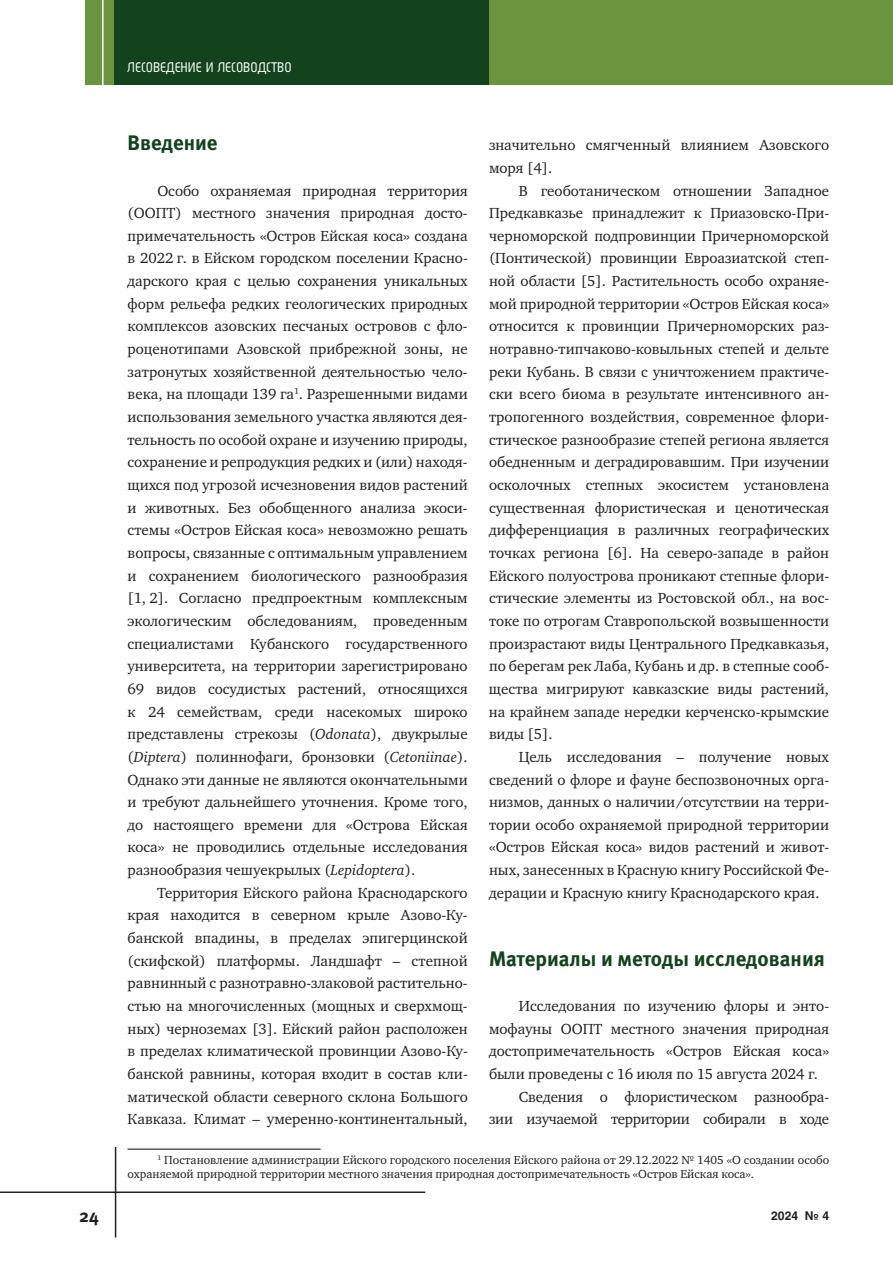
<style>
.page{position:relative;width:893px;height:1263px;background:#fff}
.page>*{position:absolute;margin:0;border:0;box-sizing:border-box;transform-origin:0 0}
.t1{font:21px "Meta Bold LFC";color:#13431d}
.t2{font:18px "Meta Bold C";color:#231f20}
.t3{font:700 16.5px "Magic C";color:#fff}
.t4{font:15px/22.6px "Charter C";color:#231f20;text-align:justify}
.t5{font:15px "Charter C";letter-spacing:-.02em;color:#231f20}
.t6{font:12px/14.4px "Charter C";color:#231f20}
.t7{font:700 12px "Helios C";color:#231f20}
.s1{font-style:italic}
</style>
<div class="page">
<div style="left:85px;top:0;width:808px;height:85px;background:#6b943e"></div>
<div style="left:115px;top:0;width:374px;height:85px;background:#13431d"></div>
<hr style="left:102px;top:0;width:2px;height:85px;background:#fff">
<hr style="left:0;top:1191px;width:425px;height:2px;background:#231f20">
<hr style="left:115px;top:1147px;width:1px;height:90px;background:#231f20">
<hr style="left:128px;top:1148px;width:193px;height:2px;background:#231f20">
<p class="t3" style="left:128px;top:60px;width:166px">ЛЕСОВЕДЕНИЕ И ЛЕСОВОДСТВО</p>
<h1 class="t1" style="left:128px;top:131px;width:92px">Введение</h1>
<p class="t4" style="left:128px;top:179px;width:342px;text-indent:30px">Особо охраняемая природная территория (ООПТ) местного значения природная досто&shy;примечательность «Остров Ейская коса» создана в 2022 г. в Ейском городском поселении Красно&shy;дарского края с целью сохранения уникальных форм рельефа редких геологических природных комплексов азовских песчаных островов с фло&shy;роценотипами Азовской прибрежной зоны, не затронутых хозяйственной деятельностью чело&shy;века, на площади 139 га<sup>1</sup>. Разрешенными видами использования земельного участка являются дея&shy;тельность по особой охране и изучению природы, сохранение и репродукция редких и (или) находя&shy;щихся под угрозой исчезновения видов растений и животных. Без обобщенного анализа экоси&shy;стемы «Остров Ейская коса» невозможно решать вопросы, связанные с оптимальным управлением и сохранением биологического разнообразия [1, 2]. Согласно предпроектным комплексным экологическим обследованиям, проведенным специалистами Кубанского государственного университета, на территории зарегистрировано 69 видов сосудистых растений, относящихся к 24 семействам, среди насекомых широко представлены стрекозы (<span class="s1">Odonata</span>), двукрылые (<span class="s1">Diptera</span>) полиннофаги, бронзовки (<span class="s1">Cetoniinae</span>).<br>Однако эти данные не являются окончательными и требуют дальнейшего уточнения. Кроме того, до настоящего времени для «Острова Ейская коса» не проводились отдельные исследования разнообразия чешуекрылых (<span class="s1">Lepidoptera</span>).</p>
<p class="t4" style="left:128px;top:881px;width:342px;text-indent:30px">Территория Ейского района Краснодарского края находится в северном крыле Азово-Ку&shy;банской впадины, в пределах эпигерцинской (скифской) платформы. Ландшафт – степной равнинный с разнотравно-злаковой растительно&shy;стью на многочисленных (мощных и сверхмощ&shy;ных) черноземах [3]. Ейский район расположен в пределах климатической провинции Азово-Ку&shy;банской равнины, которая входит в состав кли&shy;матической области северного склона Большого Кавказа. Климат – умеренно-континентальный,</p>
<p class="t6" style="left:128px;top:1152px;width:703px;text-indent:30px"><sup>1</sup> Постановление администрации Ейского городского поселения Ейского района от 29.12.2022 № 1405 «О создании особо охраняемой природной территории местного значения природная достопримечательность «Остров Ейская коса».</p>
<p class="t4" style="left:489px;top:134px;width:342px">значительно смягченный влиянием Азовского моря [4].</p>
<p class="t4" style="left:489px;top:179px;width:342px;text-indent:30px">В геоботаническом отношении Западное Предкавказье принадлежит к Приазовско-При&shy;черноморской подпровинции Причерноморской (Понтической) провинции Евроазиатской степ&shy;ной области [5]. Растительность особо охраняе&shy;мой природной территории «Остров Ейская коса» относится к провинции Причерноморских раз&shy;нотравно-типчаково-ковыльных степей и дельте реки Кубань. В связи с уничтожением практиче&shy;ски всего биома в результате интенсивного ан&shy;тропогенного воздействия, современное флори&shy;стическое разнообразие степей региона является обедненным и деградировавшим. При изучении осколочных степных экосистем установлена существенная флористическая и ценотическая дифференциация в различных географических точках региона [6]. На северо-западе в район Ейского полуострова проникают степные флори&shy;стические элементы из Ростовской обл., на вос&shy;токе по отрогам Ставропольской возвышенности произрастают виды Центрального Предкавказья, по берегам рек Лаба, Кубань и др. в степные сооб&shy;щества мигрируют кавказские виды растений, на крайнем западе нередки керченско-крымские виды [5].</p>
<p class="t4" style="left:489px;top:746px;width:342px;text-indent:30px">Цель исследования – получение новых сведений о флоре и фауне беспозвоночных орга&shy;низмов, данных о наличии/отсутствии на терри&shy;тории особо охраняемой природной территории «Остров Ейская коса» видов растений и живот&shy;ных, занесенных в Красную книгу Российской Фе&shy;дерации и Красную книгу Краснодарского края.</p>
<h1 class="t1" style="left:489px;top:946px;width:337px">Материалы и методы исследования</h1>
<p class="t4" style="left:519px;top:995px;width:312px">Исследования по изучению флоры и энто-</p>
<p class="t4" style="left:489px;top:1017px;width:342px">мофауны ООПТ местного значения природная</p>
<p class="t4" style="left:489px;top:1040px;width:342px">достопримечательность «Остров Ейская коса»</p>
<p class="t4" style="left:489px;top:1063px;width:331px">были проведены с 16 июля по 15 августа 2024 г.</p>
<p class="t4" style="left:519px;top:1085px;width:312px">Сведения о флористическом разнообра-</p>
<p class="t5" style="left:489px;top:1111px;width:342px">зии изучаемой территории собирали в ходе</p>
<p class="t2" style="left:79px;top:1205px;width:21px">24</p>
<p class="t7" style="left:771px;top:1208px;width:60px">2024 № 4</p>
</div>
